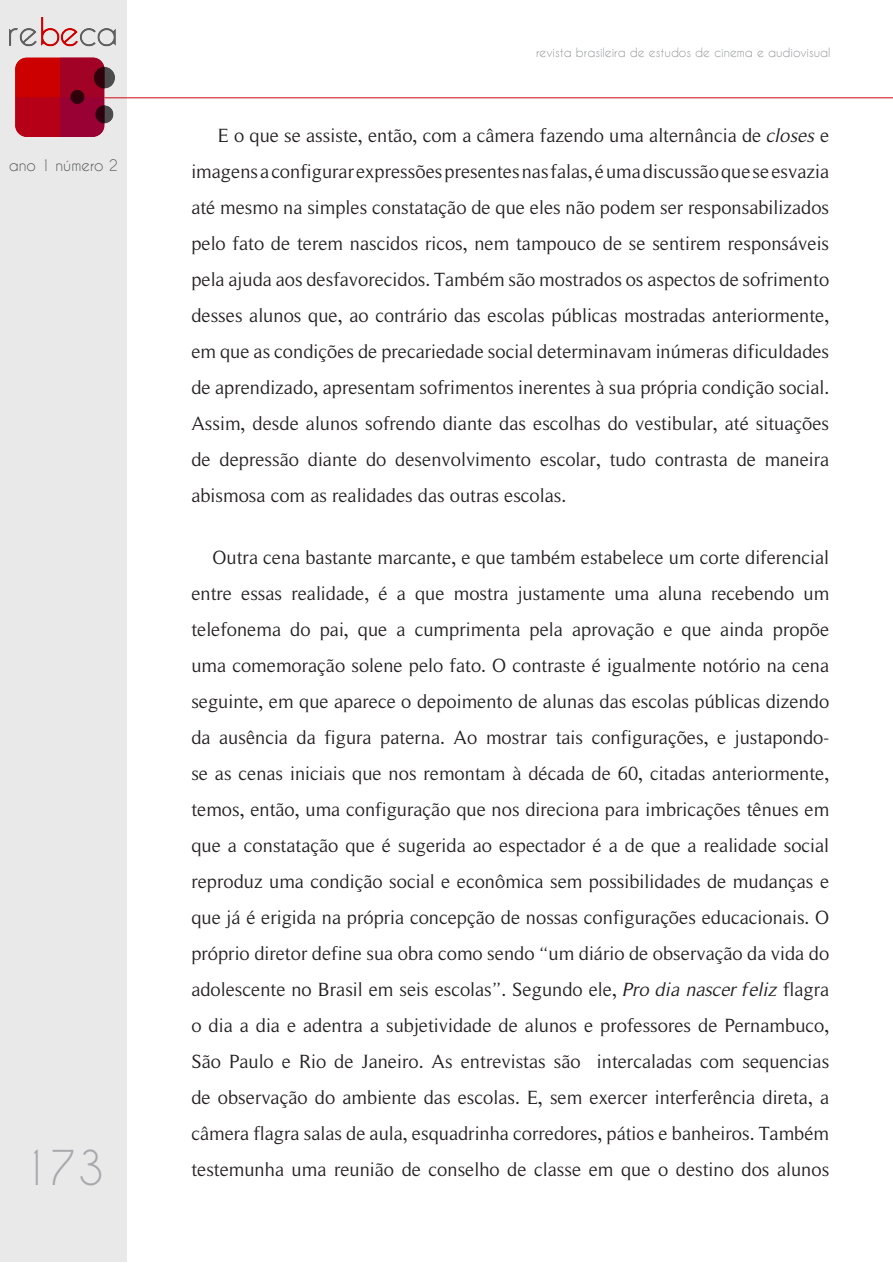
<style>
.page{position:relative;width:893px;height:1263px;background:#fff}
.page>*{position:absolute;margin:0;border:0;box-sizing:border-box;transform-origin:0 0}
.t1{font:45px "Caviar Dreams";color:#a8a9ad}
.texto{font:19.5px/36px "Roman Serif";color:#231f20;text-align:justify}
.t2{font:15px "Caviar Dreams";color:#57585a}
.t3{font:12px "Caviar Dreams";color:#939598}
.s1{font-style:italic}
</style>
<div class="page">
<div style="left:1px;top:1px;width:126px;height:1261px;background:#e9e9e9"></div>
<hr style="left:98px;top:97px;width:795px;height:1px;background:#d1232a">
<img style="left:10px;top:17px;width:106px;height:119px">
<p class="t2" style="left:9px;top:156px;width:111px">ano 1 número 2</p>
<h1 class="t1" style="left:22px;top:1141px;width:84px">173</h1>
<p class="t3" style="left:536px;top:46px;width:296px">revista brasileira de estudos de cinema e audiovisual</p>
<p class="texto" style="left:191px;top:118px;width:639px;text-indent:27px">E o que se assiste, então, com a câmera fazendo uma alternância de <span class="s1">closes</span> e imagens a configurar expressões presentes nas falas, é uma discussão que se esvazia até mesmo na simples constatação de que eles não podem ser responsabilizados pelo fato de terem nascidos ricos, nem tampouco de se sentirem responsáveis pela ajuda aos desfavorecidos. Também são mostrados os aspectos de sofrimento desses alunos que, ao contrário das escolas públicas mostradas anteriormente, em que as condições de precariedade social determinavam inúmeras dificuldades de aprendizado, apresentam sofrimentos inerentes à sua própria condição social.<br>Assim, desde alunos sofrendo diante das escolhas do vestibular, até situações de depressão diante do desenvolvimento escolar, tudo contrasta de maneira abismosa com as realidades das outras escolas.</p>
<p class="texto" style="left:191px;top:539px;width:639px;text-indent:21px">Outra cena bastante marcante, e que também estabelece um corte diferencial entre essas realidade, é a que mostra justamente uma aluna recebendo um telefonema do pai, que a cumprimenta pela aprovação e que ainda propõe uma comemoração solene pelo fato. O contraste é igualmente notório na cena seguinte, em que aparece o depoimento de alunas das escolas públicas dizendo da ausência da figura paterna. Ao mostrar tais configurações, e justapondo&shy;se as cenas iniciais que nos remontam à década de 60, citadas anteriormente, temos, então, uma configuração que nos direciona para imbricações tênues em que a constatação que é sugerida ao espectador é a de que a realidade social reproduz uma condição social e econômica sem possibilidades de mudanças e que já é erigida na própria concepção de nossas configurações educacionais. O próprio diretor define sua obra como sendo “um diário de observação da vida do adolescente no Brasil em seis escolas”. Segundo ele, <span class="s1">Pro dia nascer feliz</span> flagra o dia a dia e adentra a subjetividade de alunos e professores de Pernambuco, São Paulo e Rio de Janeiro. As entrevistas são intercaladas com sequencias de observação do ambiente das escolas. E, sem exercer interferência direta, a câmera flagra salas de aula, esquadrinha corredores, pátios e banheiros. Também testemunha uma reunião de conselho de classe em que o destino dos alunos</p>
</div>
